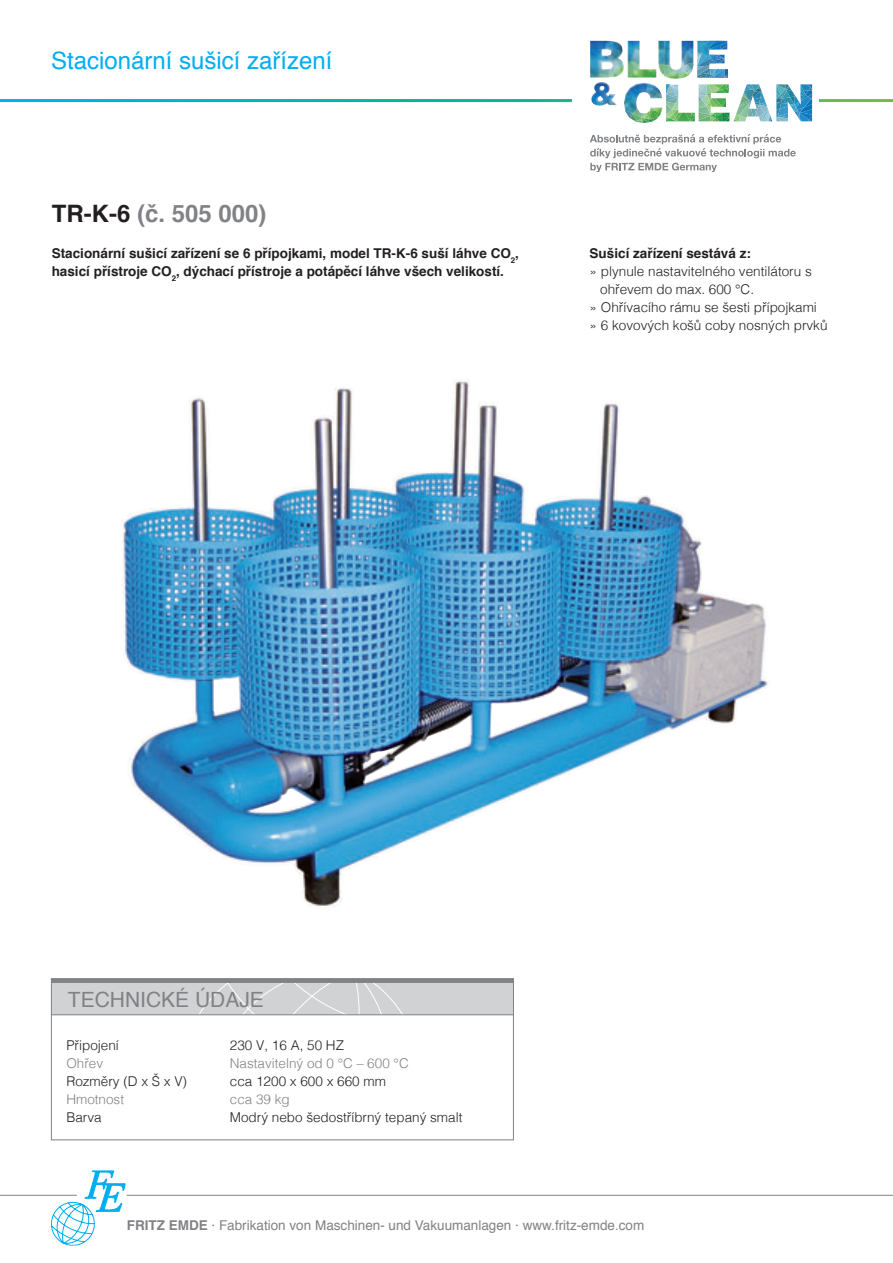
<style>
.page{position:relative;width:893px;height:1263px;background:#fff}
.page>*{position:absolute;margin:0;border:0;box-sizing:border-box;transform-origin:0 0}
.t1{font:24px "Helvetica";color:#00aeef}
.t2{font:700 24px "Helvetica";color:#808285}
.t3{font:21px "Helvetica";color:#808285}
.t4{font:300 13.5px "Helvetica";color:#231f20}
.t5{font:700 13.5px/18px "Helvetica";color:#231f20}
.t6{font:13.5px "Helvetica";color:#808285}
.t7{font:300 13.5px "Helvetica";color:#808285}
.s1{color:#231f20}
.s2{font-weight:700}
</style>
<div class="page">
<img style="left:625px;top:41px;width:187px;height:82px">
<svg style="left:590px;top:134px;width:206px;height:38px"></svg>
<img style="left:590px;top:41px;width:74px;height:37px">
<img style="left:664px;top:41px;width:49px;height:24px">
<img style="left:664px;top:65px;width:24px;height:22px">
<hr style="left:0;top:1195px;width:893px;height:1px;background:#808285">
<svg style="left:51px;top:1170px;width:76px;height:76px"></svg>
<img style="left:121px;top:381px;width:648px;height:526px">
<div style="left:51px;top:978px;width:463px;height:36px;background:#d1d2d4"></div>
<svg style="left:199px;top:983px;width:204px;height:31px"></svg>
<div style="left:51px;top:978px;width:463px;height:162px;border:1px solid #808285"></div>
<div style="left:51px;top:978px;width:463px;height:5px;background:#808285"></div>
<hr style="left:51px;top:1014px;width:463px;height:1px;background:#808285">
<h1 class="t1" style="left:51px;top:42px;width:283px">Stacionární sušicí zařízení</h1>
<h1 class="t2" style="left:52px;top:194px;width:216px"><span class="s1">TR-K-6</span> (č. 505 000)</h1>
<p class="t5" style="left:52px;top:245px;width:469px">Stacionární sušicí zařízení se 6 přípojkami, model TR-K-6 suší láhve CO<sub>2</sub>, hasicí přístroje CO<sub>2</sub>, dýchací přístroje a potápěcí láhve všech velikostí.</p>
<p class="t5" style="left:590px;top:245px;width:163px">Sušicí zařízení sestává z:</p>
<p class="t4" style="left:590px;top:260px;width:224px">» plynule nastavitelného ventilátoru s</p>
<p class="t4" style="left:600px;top:278px;width:155px">ohřevem do max. 600 °C.</p>
<p class="t4" style="left:590px;top:296px;width:229px">» Ohřívacího rámu se šesti přípojkami</p>
<p class="t4" style="left:590px;top:314px;width:239px">» 6 kovových košů coby nosných prvků</p>
<h2 class="t3" style="left:68px;top:983px;width:198px">TECHNICKÉ ÚDAJE</h2>
<p class="t4" style="left:66px;top:1034px;width:54px">Připojení</p>
<p class="t4" style="left:230px;top:1034px;width:116px">230 V, 16 A, 50 HZ</p>
<p class="t7" style="left:66px;top:1052px;width:38px">Ohřev</p>
<p class="t7" style="left:230px;top:1052px;width:180px">Nastavitelný od 0 °C – 600 °C</p>
<p class="t4" style="left:66px;top:1070px;width:122px">Rozměry (D x Š x V)</p>
<p class="t4" style="left:230px;top:1070px;width:158px">cca 1200 x 600 x 660 mm</p>
<p class="t7" style="left:66px;top:1088px;width:59px">Hmotnost</p>
<p class="t7" style="left:230px;top:1088px;width:62px">cca 39 kg</p>
<p class="t4" style="left:66px;top:1106px;width:37px">Barva</p>
<p class="t4" style="left:230px;top:1106px;width:234px">Modrý nebo šedostříbrný tepaný smalt</p>
<p class="t6" style="left:127px;top:1215px;width:519px"><span class="s2">FRITZ EMDE</span> · Fabrikation von Maschinen- und Vakuumanlagen · www.fritz-emde.com</p>
</div>
